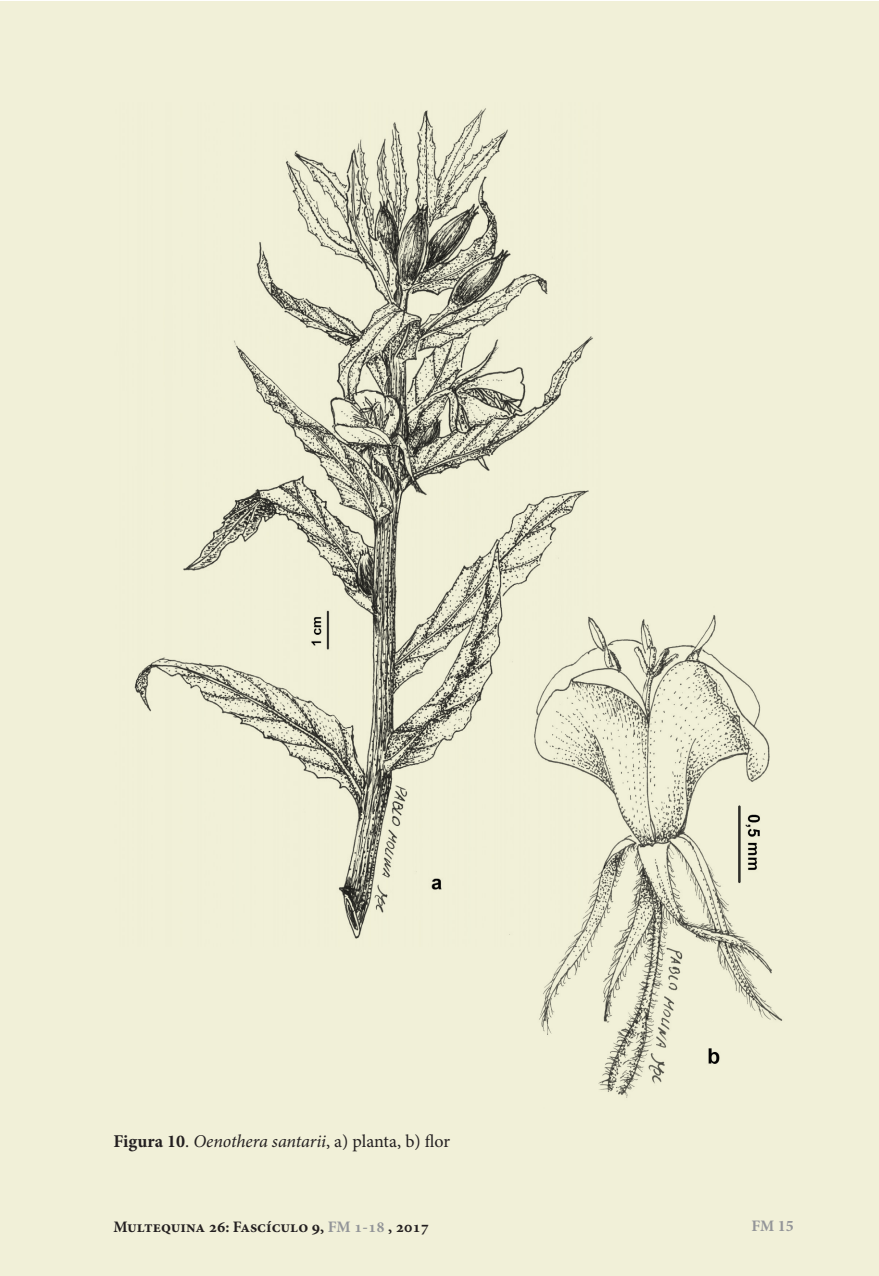
<style>
.page{position:relative;width:879px;height:1276px;background:#fff}
.page>*{position:absolute;margin:0;border:0;box-sizing:border-box;transform-origin:0 0}
.Tabla_y_Fig__epígraf{font:18px "Minion Pro";color:#231f20}
.t1{font:700 16px "Minion Pro";color:#231f20}
.t2{font:700 16px "Minion Pro";color:#939598}
.s1{font-weight:700}
.s2{font-style:italic}
.s3{color:#939598}
</style>
<div class="page">
<div style="left:0;top:1px;width:879px;height:1275px;background:#f1f0d8"></div>
<img style="left:134px;top:108px;width:459px;height:831px">
<img style="left:524px;top:595px;width:259px;height:503px">
<p class="Tabla_y_Fig__epígraf" style="left:113px;top:1129px;width:338px"><span class="s1">Figura 10</span>. <span class="s2">Oenothera santarii</span>, a) planta, b) flor</p>
<p class="t1" style="left:113px;top:1216px;width:317px">Multequina 26: Fascículo 9, <span class="s3">FM 1-18</span> , 2017</p>
<p class="t2" style="left:751px;top:1214px;width:44px">FM 15</p>
</div>
